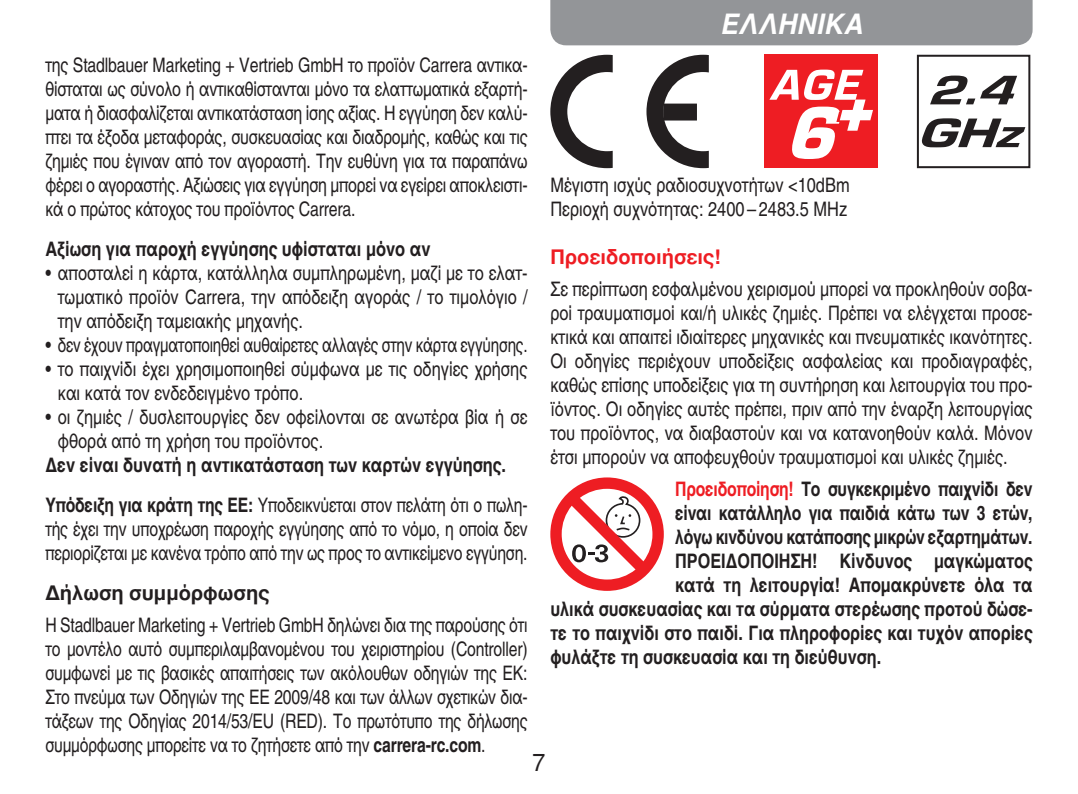
<style>
.page{position:relative;width:1078px;height:794px;background:#fff}
.page>*{position:absolute;margin:0;border:0;box-sizing:border-box;transform-origin:0 0}
.t1{font:italic 700 28px "Nimbus San LOT";letter-spacing:.02em;color:#fff;scale:.94 1}
.t2{font:24px "Nimbus San LOT";color:#231f20}
.t3{font:20px/24px "Nimbus San LOT Reg Con";color:#231f20;text-align:justify}
.t4{font:20px/24px "Nimbus San LOT Reg Con";color:#231f20;text-align:justify;scale:.96 1}
.t5{font:20px "Nimbus San LOT Bol Con";color:#231f20}
.t6{font:20px "Nimbus San LOT Bol Con";color:#231f20;scale:.96 1}
.t7{font:700 20px "Nimbus San LOT";color:#231f20}
.t8{font:700 20px "Nimbus San LOT";color:#ee1d23}
.s1{font-family:"Nimbus San LOT Bol Con"}
.s2{color:#ee1d23}
</style>
<div class="page">
<svg style="left:550px;top:55px;width:62px;height:113px"></svg>
<svg style="left:646px;top:55px;width:62px;height:113px"></svg>
<div style="left:764px;top:55px;width:113px;height:113px;background:#ee1d23"></div>
<svg style="left:769px;top:70px;width:103px;height:89px"></svg>
<svg style="left:916px;top:54px;width:115px;height:115px"></svg>
<svg style="left:550px;top:477px;width:113px;height:114px"></svg>
<div style="left:550px;top:0;width:482px;height:45px;background:#939598"></div>
<h1 class="t1" style="left:720px;top:8px;width:153px">ΕΛΛΗΝΙΚΆ</h1>
<p class="t3" style="left:45px;top:53px;width:483px">της Stadlbauer Marketing + Vertrieb GmbH το προϊόν Carrera αντικα&shy;θίσταται ως σύνολο ή αντικαθίστανται μόνο τα ελαττωματικά εξαρτή&shy;ματα ή διασφαλίζεται αντικατάσταση ίσης αξίας. Η εγγύηση δεν καλύ&shy;πτει τα έξοδα μεταφοράς, συσκευασίας και διαδρομής, καθώς και τις ζημιές που έγιναν από τον αγοραστή. Την ευθύνη για τα παραπάνω φέρει ο αγοραστής. Αξιώσεις για εγγύηση μπορεί να εγείρει αποκλειστι&shy;κά ο πρώτος κάτοχος του προϊόντος Carrera.</p>
<p class="t5" style="left:45px;top:237px;width:386px">Αξίωση για παροχή εγγύησης υφίσταται μόνο αν</p>
<p class="t3" style="left:58px;top:261px;width:471px;text-indent:-12px">• αποσταλεί η κάρτα, κατάλληλα συμπληρωμένη, μαζί με το ελατ&shy;τωματικό προϊόν Carrera, την απόδειξη αγοράς / το τιμολόγιο / την απόδειξη ταμειακής μηχανής.</p>
<p class="t3" style="left:45px;top:333px;width:483px">• δεν έχουν πραγματοποιηθεί αυθαίρετες αλλαγές στην κάρτα εγγύησης.</p>
<p class="t3" style="left:58px;top:357px;width:471px;text-indent:-12px">• το παιχνίδι έχει χρησιμοποιηθεί σύμφωνα με τις οδηγίες χρήσης και κατά τον ενδεδειγμένο τρόπο.</p>
<p class="t3" style="left:58px;top:405px;width:471px;text-indent:-12px">• οι ζημιές / δυσλειτουργίες δεν οφείλονται σε ανωτέρα βία ή σε φθορά από τη χρήση του προϊόντος.</p>
<p class="t5" style="left:45px;top:453px;width:462px">Δεν είναι δυνατή η αντικατάσταση των καρτών εγγύησης.</p>
<p class="t4" style="left:45px;top:493px;width:503px"><span class="s1">Υπόδειξη για κράτη της ΕΕ:</span> Υποδεικνύεται στον πελάτη ότι ο πωλη&shy;τής έχει την υποχρέωση παροχής εγγύησης από το νόμο, η οποία δεν περιορίζεται με κανένα τρόπο από την ως προς το αντικείμενο εγγύηση.</p>
<p class="t7" style="left:45px;top:581px;width:225px">Δήλωση συμμόρφωσης</p>
<p class="t4" style="left:45px;top:613px;width:503px">H Stadlbauer Marketing + Vertrieb GmbH δηλώνει δια της παρούσης ότι το μοντέλο αυτό συμπεριλαμβανομένου του χειριστηρίου (Controller) συμφωνεί με τις βασικές απαιτήσεις των ακόλουθων οδηγιών της ΕΚ:<br>Στο πνεύμα των Οδηγιών της ΕΕ 2009/48 και των άλλων σχετικών δια&shy;τάξεων της Οδηγίας 2014/53/EU (RED). Το πρωτότυπο της δήλωσης συμμόρφωσης μπορείτε να το ζητήσετε από την <span class="s1">carrera-rc.com</span>.</p>
<p class="t3" style="left:550px;top:173px;width:301px">Mέγιστη ισχύς ραδιοσυχνοτήτων &lt;10dBm<br>Περιοχή συχνότητας: 2400 – 2483.5 MHz</p>
<p class="t8" style="left:550px;top:245px;width:172px">Προειδοποιήσεις!</p>
<p class="t3" style="left:550px;top:277px;width:483px">Σε περίπτωση εσφαλμένου χειρισμού μπορεί να προκληθούν σοβα&shy;ροί τραυματισμοί και/ή υλικές ζημιές. Πρέπει να ελέγχεται προσε&shy;κτικά και απαιτεί ιδιαίτερες μηχανικές και πνευματικές ικανότητες.<br>Οι οδηγίες περιέχουν υποδείξεις ασφαλείας και προδιαγραφές, καθώς επίσης υποδείξεις για τη συντήρηση και λειτουργία του προ&shy;ϊόντος. Οι οδηγίες αυτές πρέπει, πριν από την έναρξη λειτουργίας του προϊόντος, να διαβαστούν και να κατανοηθούν καλά. Μόνον έτσι μπορούν να αποφευχθούν τραυματισμοί και υλικές ζημιές.</p>
<p class="t6" style="left:675px;top:477px;width:374px"><span class="s2">Προειδοποίηση!</span> Το συγκεκριμένο παιχνίδι δεν</p>
<p class="t6" style="left:675px;top:501px;width:374px">είναι κατάλληλο για παιδιά κάτω των 3 ετών,</p>
<p class="t6" style="left:675px;top:525px;width:374px">λόγω κινδύνου κατάποσης μικρών εξαρτημάτων.</p>
<p class="t5" style="left:675px;top:549px;width:359px">ΠΡΟΕΙΔΟΠΟΊΗΣΗ! Κίνδυνος μαγκώματος</p>
<p class="t5" style="left:675px;top:573px;width:359px">κατά τη λειτουργία! Απομακρύνετε όλα τα</p>
<p class="t5" style="left:550px;top:597px;width:483px">υλικά συσκευασίας και τα σύρματα στερέωσης προτού δώσε-</p>
<p class="t5" style="left:550px;top:621px;width:483px">τε το παιχνίδι στο παιδί. Για πληροφορίες και τυχόν απορίες</p>
<p class="t5" style="left:550px;top:645px;width:332px">φυλάξτε τη συσκευασία και τη διεύθυνση.</p>
<p class="t2" style="left:532px;top:748px;width:15px">7</p>
</div>
